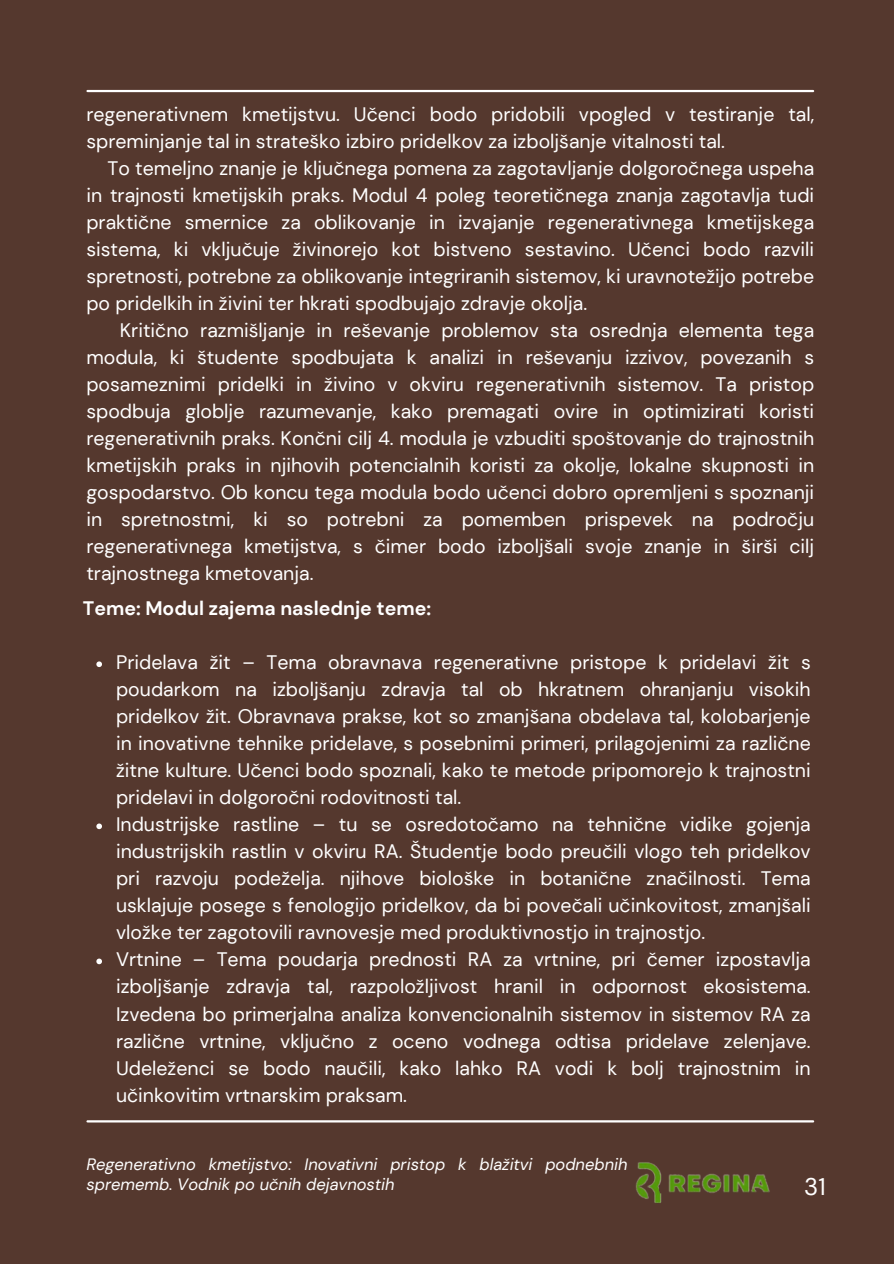
<style>
.page{position:relative;width:894px;height:1264px;background:#fff}
.page>*{position:absolute;margin:0;border:0;box-sizing:border-box;transform-origin:0 0}
.t1{font:24px "DM Sans";color:#fff}
.t2{font:19.5px/27px "DM Sans";color:#fff;text-align:justify}
.t3{font:700 19.5px "DM Sans";color:#fff}
.t4{font:italic 16.5px/19.2px "DM Sans";color:#fff}
</style>
<div class="page">
<div style="left:0;top:0;width:893px;height:1263px;background:#55382e"></div>
<img style="left:635px;top:1162px;width:135px;height:41px">
<hr style="left:87px;top:90px;width:725px;height:2px;background:#fff">
<hr style="left:87px;top:1120px;width:725px;height:2px;background:#fff">
<svg style="left:96px;top:661px;width:6px;height:6px"></svg>
<svg style="left:96px;top:823px;width:6px;height:6px"></svg>
<svg style="left:96px;top:958px;width:6px;height:6px"></svg>
<h3 class="t2" style="left:86px;top:101px;width:729px">regenerativnem kmetijstvu. Učenci bodo pridobili vpogled v testiranje tal,</h3>
<h3 class="t2" style="left:86px;top:128px;width:640px">spreminjanje tal in strateško izbiro pridelkov za izboljšanje vitalnosti tal.</h3>
<h3 class="t2" style="left:107px;top:155px;width:708px">To temeljno znanje je ključnega pomena za zagotavljanje dolgoročnega uspeha</h3>
<h3 class="t2" style="left:86px;top:182px;width:729px">in trajnosti kmetijskih praks. Modul 4 poleg teoretičnega znanja zagotavlja tudi</h3>
<h3 class="t2" style="left:86px;top:209px;width:729px">praktične smernice za oblikovanje in izvajanje regenerativnega kmetijskega</h3>
<h3 class="t2" style="left:86px;top:236px;width:729px">sistema, ki vključuje živinorejo kot bistveno sestavino. Učenci bodo razvili</h3>
<h3 class="t2" style="left:86px;top:263px;width:729px">spretnosti, potrebne za oblikovanje integriranih sistemov, ki uravnotežijo potrebe</h3>
<h3 class="t2" style="left:86px;top:290px;width:502px">po pridelkih in živini ter hkrati spodbujajo zdravje okolja.</h3>
<p class="t2" style="left:86px;top:317px;width:729px;text-indent:34px">Kritično razmišljanje in reševanje problemov sta osrednja elementa tega modula, ki študente spodbujata k analizi in reševanju izzivov, povezanih s posameznimi pridelki in živino v okviru regenerativnih sistemov. Ta pristop spodbuja globlje razumevanje, kako premagati ovire in optimizirati koristi regenerativnih praks. Končni cilj 4. modula je vzbuditi spoštovanje do trajnostnih kmetijskih praks in njihovih potencialnih koristi za okolje, lokalne skupnosti in gospodarstvo. Ob koncu tega modula bodo učenci dobro opremljeni s spoznanji in spretnostmi, ki so potrebni za pomemben prispevek na področju regenerativnega kmetijstva, s čimer bodo izboljšali svoje znanje in širši cilj trajnostnega kmetovanja.</p>
<h2 class="t3" style="left:83px;top:596px;width:349px">Teme: Modul zajema naslednje teme:</h2>
<p class="t2" style="left:116px;top:649px;width:696px">Pridelava žit – Tema obravnava regenerativne pristope k pridelavi žit s poudarkom na izboljšanju zdravja tal ob hkratnem ohranjanju visokih pridelkov žit. Obravnava prakse, kot so zmanjšana obdelava tal, kolobarjenje in inovativne tehnike pridelave, s posebnimi primeri, prilagojenimi za različne žitne kulture. Učenci bodo spoznali, kako te metode pripomorejo k trajnostni pridelavi in dolgoročni rodovitnosti tal.</p>
<p class="t2" style="left:116px;top:811px;width:696px">Industrijske rastline – tu se osredotočamo na tehnične vidike gojenja industrijskih rastlin v okviru RA. Študentje bodo preučili vlogo teh pridelkov pri razvoju podeželja. njihove biološke in botanične značilnosti. Tema usklajuje posege s fenologijo pridelkov, da bi povečali učinkovitost, zmanjšali vložke ter zagotovili ravnovesje med produktivnostjo in trajnostjo.</p>
<p class="t2" style="left:116px;top:946px;width:696px">Vrtnine – Tema poudarja prednosti RA za vrtnine, pri čemer izpostavlja izboljšanje zdravja tal, razpoložljivost hranil in odpornost ekosistema.<br>Izvedena bo primerjalna analiza konvencionalnih sistemov in sistemov RA za različne vrtnine, vključno z oceno vodnega odtisa pridelave zelenjave.<br>Udeleženci se bodo naučili, kako lahko RA vodi k bolj trajnostnim in učinkovitim vrtnarskim praksam.</p>
<p class="t4" style="left:86px;top:1155px;width:542px">Regenerativno kmetijstvo: Inovativni pristop k blažitvi podnebnih sprememb. Vodnik po učnih dejavnostih</p>
<p class="t1" style="left:804px;top:1171px;width:23px">31</p>
</div>
